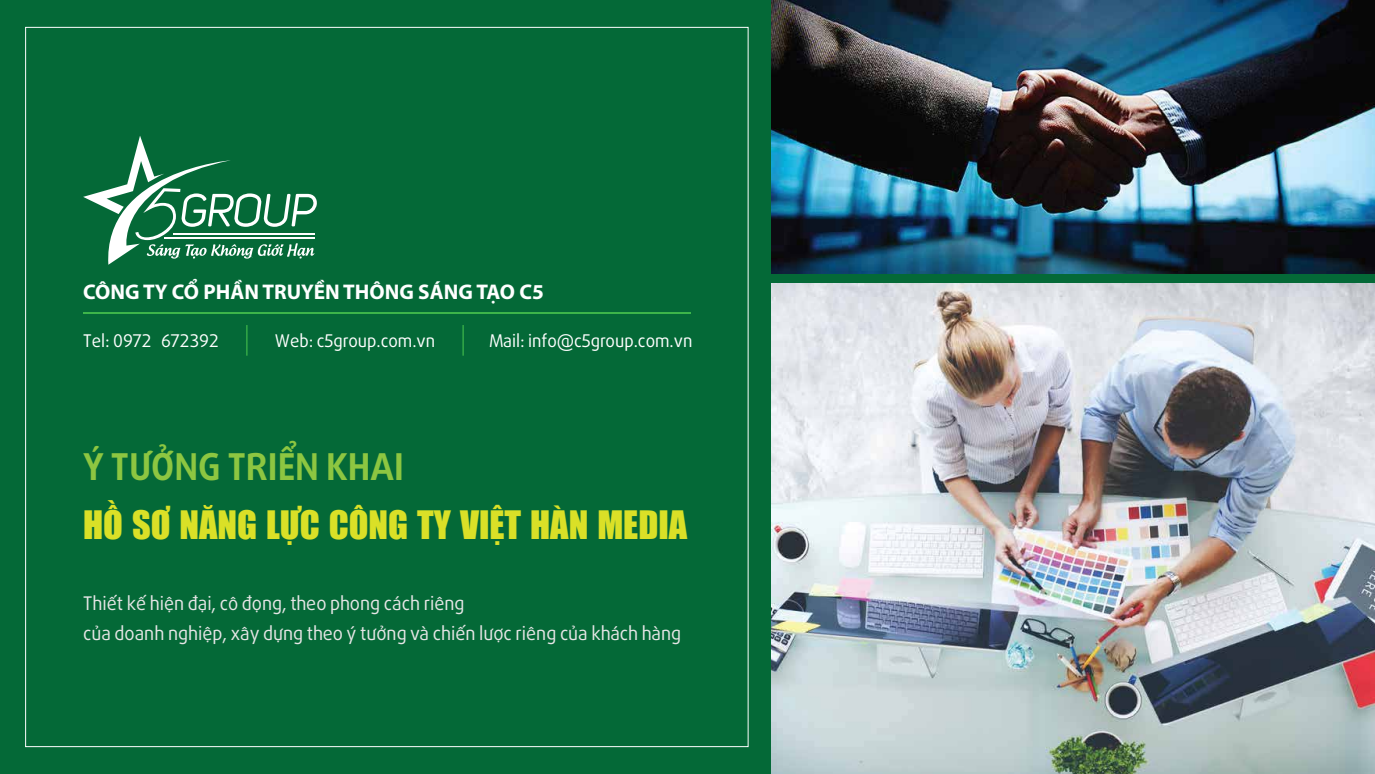
<style>
.page{position:relative;width:1375px;height:774px;background:#fff}
.page>*{position:absolute;margin:0;border:0;box-sizing:border-box;transform-origin:0 0}
.t1{font:700 37px "UTM Daxline";color:#8dc641}
.t2{font:36.25px "UTM Impact";color:#dae027}
.t3{font:700 21.25px "Myriad Pro";color:#fff}
.t4{font:18.75px/30px "UTM Daxline";color:#e6e6e6}
.t5{font:17.5px "UTM Daxline";color:#fff}
</style>
<div class="page">
<div style="left:0;top:0;width:1375px;height:773px;background:#046937"></div>
<svg style="left:83px;top:136px;width:234px;height:129px"></svg>
<hr style="left:173px;top:233px;width:141px;height:1px;background:#fff">
<hr style="left:164px;top:237px;width:150px;height:1px;background:#fff">
<hr style="left:83px;top:312px;width:608px;height:2px;background:#3db54a">
<img style="left:771px;top:283px;width:604px;height:490px">
<img style="left:771px;top:0;width:604px;height:273px">
<hr style="left:246px;top:325px;width:2px;height:30px;background:#3db54a">
<hr style="left:462px;top:325px;width:2px;height:30px;background:#3db54a">
<p class="t3" style="left:83px;top:278px;width:462px">CÔNG TY CỔ PHẦN TRUYỀN THÔNG SÁNG TẠO C5</p>
<p class="t5" style="left:83px;top:328px;width:137px">Tel: 0972 672392</p>
<p class="t5" style="left:275px;top:328px;width:162px">Web: c5group.com.vn</p>
<p class="t5" style="left:489px;top:328px;width:205px">Mail: info@c5group.com.vn</p>
<h1 class="t1" style="left:83px;top:439px;width:322px">Ý TƯỞNG TRIỂN KHAI</h1>
<h2 class="t2" style="left:83px;top:498px;width:606px">HỒ SƠ NĂNG LỰC CÔNG TY VIỆT HÀN MEDIA</h2>
<p class="t4" style="left:83px;top:587px;width:600px">Thiết kế hiện đại, cô đọng, theo phong cách riêng<br>của doanh nghiệp, xây dựng theo ý tưởng và chiến lược riêng của khách hàng</p>
</div>
